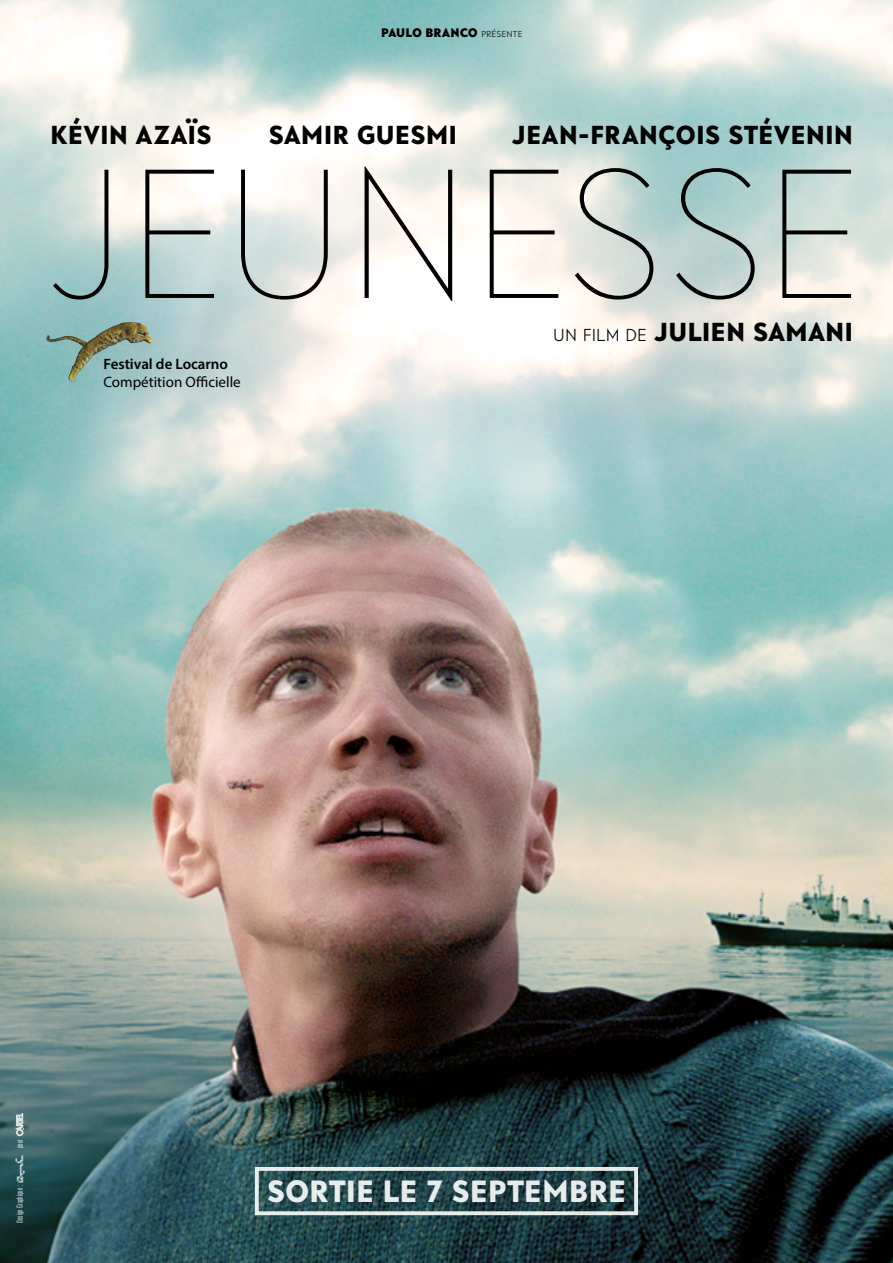
<style>
.page{position:relative;width:893px;height:1263px;background:#fff}
.page>*{position:absolute;margin:0;border:0;box-sizing:border-box;transform-origin:0 0}
.t1{font:100 197.85px "Lomo";letter-spacing:.005em;color:#000}
.t2{font:700 33.15px "Lomo";letter-spacing:.015em;color:#fff}
.t3{font:700 28.05px "Lomo";letter-spacing:.025em;color:#000}
.t4{font:15px "Myriad Pro";color:#000}
.t5{font:600 15px "Myriad Pro";color:#000}
.t6{font:600 14.85px "Myriad Pro";color:#000}
.t7{font:900 13.35px "Lomo";letter-spacing:.02em;color:#000}
.t8{font:600 12.75px "Myriad Pro";color:#000}
.t9{font:300 ultra-condensed 8.7px "Univers";color:#fff}
.s1{font-weight:300;font-size:9.3px}
.s2{font-weight:300;font-size:18.75px}
</style>
<div class="page">
<img style="left:0;top:0;width:893px;height:1263px">
<div style="left:255px;top:1167px;width:383px;height:48px;border:4px solid #fff"></div>
<img style="left:114px;top:322px;width:16px;height:4px">
<img style="left:12px;top:1148px;width:16px;height:38px">
<svg style="left:16px;top:1113px;width:7px;height:23px"></svg>
<p class="t7" style="left:381px;top:25px;width:143px">PAULO BRANCO <span class="s1">PRÉSENTE</span></p>
<p class="t3" style="left:51px;top:118px;width:163px">KÉVIN AZAÏS</p>
<p class="t3" style="left:269px;top:118px;width:190px">SAMIR GUESMI</p>
<p class="t3" style="left:512px;top:118px;width:342px">JEAN-FRANÇOIS STÉVENIN</p>
<h1 class="t1" style="left:48px;top:109px;width:817px">JEUNESSE</h1>
<p class="t6" style="left:105px;top:354px;width:125px">Festival de Locarno</p>
<p class="t8" style="left:105px;top:371px;width:97px">Léopard d'Argent</p>
<p class="t5" style="left:103px;top:354px;width:126px">Festival de Locarno</p>
<p class="t4" style="left:103px;top:372px;width:139px">Compétition Officielle</p>
<p class="t3" style="left:553px;top:315px;width:301px"><span class="s2">UN FILM DE</span> JULIEN SAMANI</p>
<p class="t9" style="left:15px;top:1148px;width:11px;rotate:-90deg">pour</p>
<p class="t9" style="left:15px;top:1223px;width:39px;rotate:-90deg">Design Graphique :</p>
<p class="t2" style="left:267px;top:1171px;width:360px">SORTIE LE 7 SEPTEMBRE</p>
</div>
